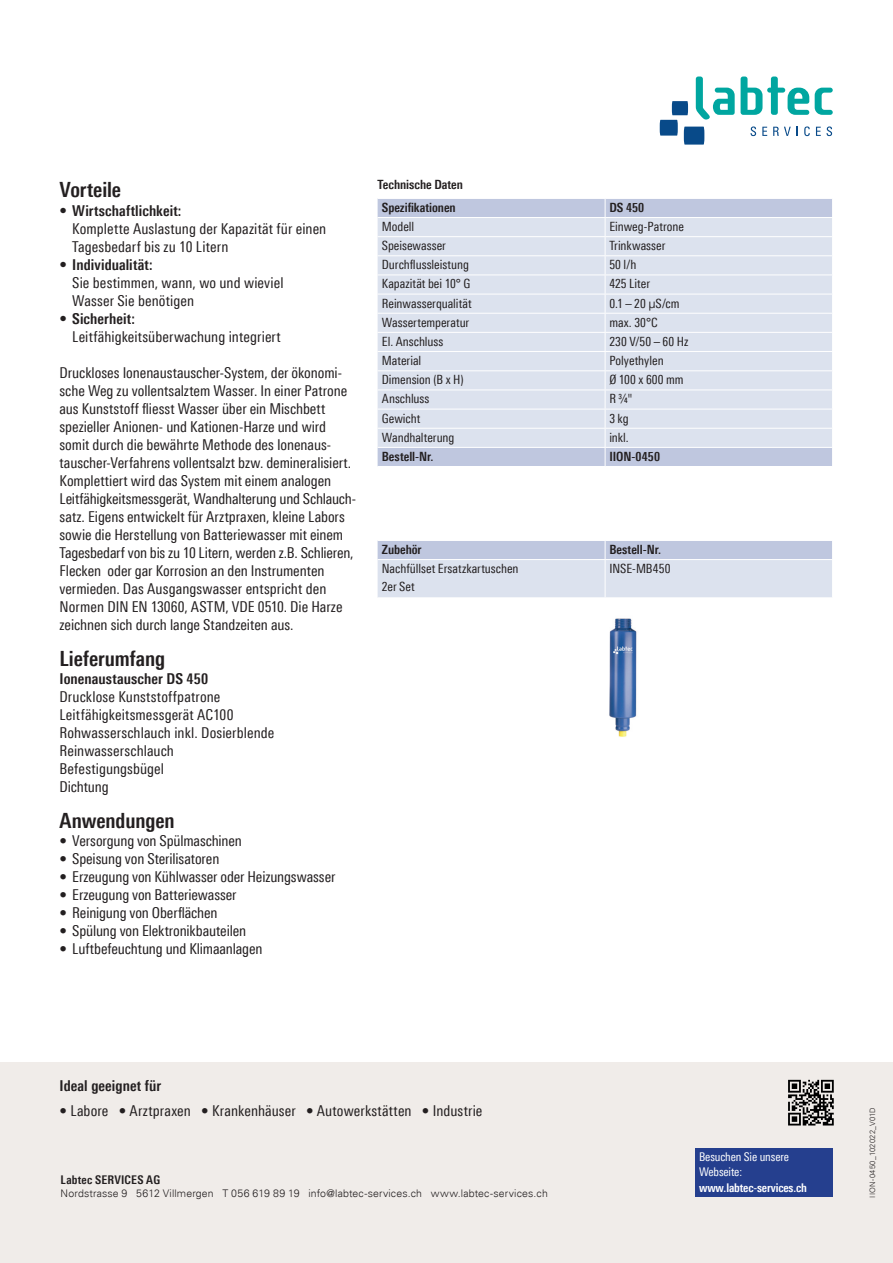
<style>
.page{position:relative;width:893px;height:1263px;background:#fff}
.page>*{position:absolute;margin:0;border:0;box-sizing:border-box;transform-origin:0 0}
.t1{font:700 21px "Linotype Univers 620 Cn";letter-spacing:-.005em;color:#231f20}
.t2{font:15px/18px "Linotype Univers 420 Cn";color:#231f20}
.t3{font:700 15px "Linotype Univers 620 Cn";letter-spacing:.005em;color:#231f20}
.t4{font:12.75px/18px "Linotype Univers 420 Cn";color:#231f20}
.t5{font:700 12.75px "Linotype Univers 620 Cn";color:#231f20}
.t6{font:12px/14.4px "Linotype Univers 420 Cn";letter-spacing:-.01em;color:#fff}
.t7{font:700 12px "Linotype Univers 620 Cn";letter-spacing:-.01em;color:#fff}
.t8{font:700 12px "Linotype Univers 620 Cn";letter-spacing:.015em;color:#231f20}
.t9{font:300 10.5px "Univers";letter-spacing:.015em;color:#231f20}
.t10{font:300 7.5px "Univers";letter-spacing:.035em;color:#231f20}
</style>
<div class="page">
<div style="left:0;top:1062px;width:893px;height:201px;background:#f0ece9"></div>
<svg style="left:660px;top:77px;width:75px;height:68px"></svg>
<svg style="left:741px;top:77px;width:68px;height:38px"></svg>
<svg style="left:815px;top:88px;width:18px;height:27px"></svg>
<svg style="left:750px;top:126px;width:6px;height:10px"></svg>
<svg style="left:762px;top:127px;width:5px;height:9px"></svg>
<svg style="left:773px;top:127px;width:25px;height:9px"></svg>
<svg style="left:804px;top:126px;width:6px;height:10px"></svg>
<svg style="left:816px;top:126px;width:16px;height:10px"></svg>
<div style="left:695px;top:1148px;width:138px;height:49px;background:#253f8e"></div>
<svg style="left:378px;top:541px;width:454px;height:57px;background:#d2d9e9"></svg>
<hr style="left:378px;top:559px;width:227px;height:1px;background:#fff">
<hr style="left:378px;top:597px;width:227px;height:1px;background:#fff">
<hr style="left:605px;top:559px;width:228px;height:1px;background:#fff">
<div style="left:378px;top:199px;width:454px;height:267px;background:#bfc7df"></div>
<div style="left:378px;top:218px;width:454px;height:229px;background:#dce2ee"></div>
<hr style="left:378px;top:217px;width:227px;height:1px;background:#fff">
<hr style="left:378px;top:236px;width:227px;height:1px;background:#fff">
<hr style="left:378px;top:255px;width:227px;height:1px;background:#fff">
<hr style="left:378px;top:275px;width:227px;height:1px;background:#fff">
<hr style="left:378px;top:294px;width:227px;height:1px;background:#fff">
<hr style="left:378px;top:313px;width:227px;height:1px;background:#fff">
<hr style="left:378px;top:332px;width:227px;height:1px;background:#fff">
<hr style="left:378px;top:351px;width:227px;height:1px;background:#fff">
<hr style="left:378px;top:370px;width:227px;height:1px;background:#fff">
<hr style="left:378px;top:390px;width:227px;height:1px;background:#fff">
<hr style="left:378px;top:409px;width:227px;height:1px;background:#fff">
<hr style="left:378px;top:428px;width:227px;height:1px;background:#fff">
<hr style="left:378px;top:447px;width:227px;height:1px;background:#fff">
<hr style="left:605px;top:217px;width:228px;height:1px;background:#fff">
<hr style="left:605px;top:236px;width:228px;height:1px;background:#fff">
<hr style="left:605px;top:255px;width:228px;height:1px;background:#fff">
<hr style="left:605px;top:275px;width:228px;height:1px;background:#fff">
<hr style="left:605px;top:294px;width:228px;height:1px;background:#fff">
<hr style="left:605px;top:313px;width:228px;height:1px;background:#fff">
<hr style="left:605px;top:332px;width:228px;height:1px;background:#fff">
<hr style="left:605px;top:351px;width:228px;height:1px;background:#fff">
<hr style="left:605px;top:370px;width:228px;height:1px;background:#fff">
<hr style="left:605px;top:390px;width:228px;height:1px;background:#fff">
<hr style="left:605px;top:409px;width:228px;height:1px;background:#fff">
<hr style="left:605px;top:428px;width:228px;height:1px;background:#fff">
<hr style="left:605px;top:447px;width:228px;height:1px;background:#fff">
<svg style="left:605px;top:199px;width:1px;height:267px"></svg>
<img style="left:609px;top:618px;width:28px;height:119px">
<div style="left:786px;top:1078px;width:50px;height:49px;background:linear-gradient(to bottom,#f0ece9,#f0ece9)"></div>
<svg style="left:788px;top:1080px;width:46px;height:45px"></svg>
<h1 class="t1" style="left:60px;top:177px;width:63px">Vorteile</h1>
<p class="t3" style="left:60px;top:202px;width:123px">• Wirtschaftlichkeit:</p>
<p class="t2" style="left:72px;top:220px;width:256px">Komplette Auslastung der Kapazität für einen<br>Tagesbedarf bis zu 10 Litern</p>
<p class="t3" style="left:60px;top:256px;width:95px">• Individualität:</p>
<p class="t2" style="left:72px;top:274px;width:213px">Sie bestimmen, wann, wo und wieviel<br>Wasser Sie benötigen</p>
<p class="t3" style="left:60px;top:310px;width:77px">• Sicherheit:</p>
<p class="t2" style="left:72px;top:328px;width:210px">Leitfähigkeitsüberwachung integriert</p>
<p class="t2" style="left:60px;top:364px;width:298px">Druckloses Ionenaustauscher-System, der ökonomi&shy;sche Weg zu vollentsalztem Wasser. In einer Patrone aus Kunststoff fliesst Wasser über ein Mischbett spezieller Anionen- und Kationen-Harze und wird somit durch die bewährte Methode des Ionenaus&shy;tauscher-Verfahrens vollentsalzt bzw. demineralisiert.<br>Komplettiert wird das System mit einem analogen Leitfähigkeitsmessgerät, Wandhalterung und Schlauch&shy;satz. Eigens entwickelt für Arztpraxen, kleine Labors sowie die Herstellung von Batteriewasser mit einem Tagesbedarf von bis zu 10 Litern, werden z.B. Schlieren, Flecken oder gar Korrosion an den Instrumenten vermieden. Das Ausgangswasser entspricht den Normen DIN EN 13060, ASTM, VDE 0510. Die Harze zeichnen sich durch lange Standzeiten aus.</p>
<h1 class="t1" style="left:60px;top:646px;width:107px">Lieferumfang</h1>
<p class="t3" style="left:60px;top:670px;width:150px">Ionenaustauscher DS 450</p>
<p class="t2" style="left:60px;top:688px;width:216px">Drucklose Kunststoffpatrone<br>Leitfähigkeitsmessgerät AC100<br>Rohwasserschlauch inkl. Dosierblende<br>Reinwasserschlauch<br>Befestigungsbügel<br>Dichtung</p>
<h1 class="t1" style="left:60px;top:808px;width:117px">Anwendungen</h1>
<p class="t2" style="left:60px;top:832px;width:184px">• Versorgung von Spülmaschinen</p>
<p class="t2" style="left:60px;top:850px;width:161px">• Speisung von Sterilisatoren</p>
<p class="t2" style="left:60px;top:868px;width:277px">• Erzeugung von Kühlwasser oder Heizungswasser</p>
<p class="t2" style="left:60px;top:886px;width:179px">• Erzeugung von Batteriewasser</p>
<p class="t2" style="left:60px;top:904px;width:160px">• Reinigung von Oberflächen</p>
<p class="t2" style="left:59px;top:922px;width:188px">• Spülung von Elektronikbauteilen</p>
<p class="t2" style="left:59px;top:940px;width:204px">• Luftbefeuchtung und Klimaanlagen</p>
<p class="t5" style="left:378px;top:177px;width:87px">Technische Daten</p>
<p class="t5" style="left:382px;top:200px;width:75px">Spezifikationen</p>
<p class="t5" style="left:609px;top:200px;width:36px">DS 450</p>
<p class="t4" style="left:382px;top:217px;width:34px">Modell</p>
<p class="t4" style="left:609px;top:217px;width:76px">Einweg-Patrone</p>
<p class="t4" style="left:382px;top:237px;width:66px">Speisewasser</p>
<p class="t4" style="left:609px;top:237px;width:58px">Trinkwasser</p>
<p class="t4" style="left:382px;top:256px;width:89px">Durchflussleistung</p>
<p class="t4" style="left:609px;top:256px;width:29px">50 l/h</p>
<p class="t4" style="left:382px;top:275px;width:90px">Kapazität bei 10° G</p>
<p class="t4" style="left:609px;top:275px;width:42px">425 Liter</p>
<p class="t4" style="left:382px;top:294px;width:91px">Reinwasserqualität</p>
<p class="t4" style="left:609px;top:294px;width:72px">0.1 – 20 µS/cm</p>
<p class="t4" style="left:382px;top:313px;width:89px">Wassertemperatur</p>
<p class="t4" style="left:609px;top:313px;width:50px">max. 30°C</p>
<p class="t4" style="left:382px;top:332px;width:63px">El. Anschluss</p>
<p class="t4" style="left:609px;top:332px;width:81px">230 V/50 – 60 Hz</p>
<p class="t4" style="left:382px;top:351px;width:41px">Material</p>
<p class="t4" style="left:609px;top:351px;width:56px">Polyethylen</p>
<p class="t4" style="left:382px;top:371px;width:83px">Dimension (B x H)</p>
<p class="t4" style="left:609px;top:371px;width:76px">Ø 100 x 600 mm</p>
<p class="t4" style="left:382px;top:390px;width:49px">Anschluss</p>
<p class="t4" style="left:609px;top:390px;width:24px">R ¾"</p>
<p class="t4" style="left:382px;top:409px;width:40px">Gewicht</p>
<p class="t4" style="left:609px;top:409px;width:21px">3 kg</p>
<p class="t4" style="left:382px;top:428px;width:74px">Wandhalterung</p>
<p class="t4" style="left:609px;top:428px;width:21px">inkl.</p>
<p class="t5" style="left:382px;top:449px;width:53px">Bestell-Nr.</p>
<p class="t5" style="left:609px;top:449px;width:52px">IION-0450</p>
<p class="t5" style="left:382px;top:542px;width:41px">Zubehör</p>
<p class="t5" style="left:609px;top:542px;width:53px">Bestell-Nr.</p>
<p class="t4" style="left:382px;top:559px;width:138px">Nachfüllset Ersatzkartuschen<br>2er Set</p>
<p class="t4" style="left:609px;top:559px;width:63px">INSE-MB450</p>
<p class="t3" style="left:60px;top:1077px;width:103px">Ideal geeignet für</p>
<p class="t2" style="left:60px;top:1102px;width:424px">• Labore • Arztpraxen • Krankenhäuser • Autowerkstätten • Industrie</p>
<p class="t10" style="left:868px;top:1198px;width:92px;rotate:-90deg">IION-0450_102022_V01D</p>
<p class="t6" style="left:699px;top:1150px;width:91px">Besuchen Sie unsere<br>Webseite:</p>
<p class="t7" style="left:699px;top:1181px;width:109px">www.labtec-services.ch</p>
<p class="t8" style="left:61px;top:1172px;width:101px">Labtec SERVICES AG</p>
<p class="t9" style="left:61px;top:1186px;width:489px">Nordstrasse 9 5612 Villmergen T 056 619 89 19 info@labtec-services.ch www.labtec-services.ch</p>
</div>
